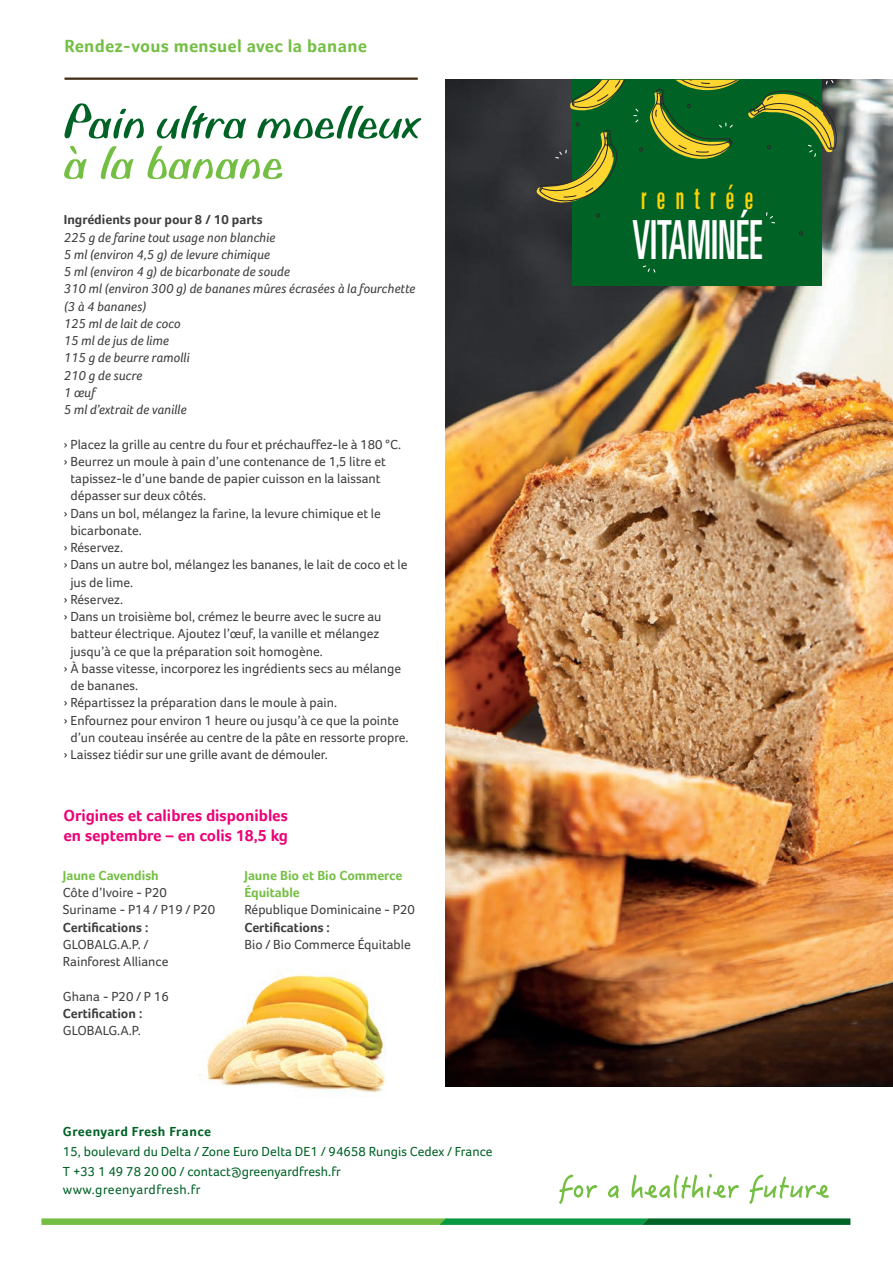
<style>
.page{position:relative;width:893px;height:1263px;background:#fff}
.page>*{position:absolute;margin:0;border:0;box-sizing:border-box;transform-origin:0 0}
.t1{font:ultra-condensed 53.85px "Univers LT Std";color:#fff;scale:.78 1}
.t2{font:52.5px "Biffo MT Std";color:#016226}
.t3{font:52.5px "Biffo MT Std";color:#74bf43}
.t4{font:ultra-condensed 32.85px "Univers LT Std";letter-spacing:.41em;color:#fed304;scale:.78 1}
.t5{font:700 18px "Foco";letter-spacing:.02em;color:#74bf43}
.t6{font:700 16.5px "Foco";color:#ed0277}
.t7{font:13.5px/17.2px "Foco";color:#3e3e3f}
.t8{font:italic 13.5px "Foco";color:#3e3e3f}
.COMPANY_DATA{font:13.5px "Foco";letter-spacing:.005em;color:#016226}
.t9{font:700 13.5px "Foco";color:#3e3e3f}
.t10{font:700 13.5px/17.2px "Foco";color:#74bf43}
.COMPANY_DATA-2{font:13.5px "Foco";letter-spacing:.035em;color:#016226}
.COMPANY_DATA-3{font:700 13.5px "Foco";letter-spacing:.035em;color:#016226}
</style>
<div class="page">
<img style="left:199px;top:975px;width:187px;height:118px">
<svg style="left:41px;top:1218px;width:809px;height:7px"></svg>
<svg style="left:559px;top:1174px;width:270px;height:30px"></svg>
<hr style="left:65px;top:78px;width:353px;height:2px;background:#412c13">
<img style="left:446px;top:80px;width:447px;height:1007px">
<div style="left:572px;top:80px;width:250px;height:206px;background:#016226"></div>
<svg style="left:649px;top:80px;width:191px;height:82px"></svg>
<svg style="left:766px;top:212px;width:37px;height:24px"></svg>
<svg style="left:642px;top:265px;width:14px;height:8px"></svg>
<svg style="left:596px;top:213px;width:4px;height:5px"></svg>
<svg style="left:536px;top:80px;width:107px;height:126px"></svg>
<p class="t5" style="left:65px;top:35px;width:304px">Rendez-vous mensuel avec la banane</p>
<p class="t2" style="left:63px;top:90px;width:356px">Pain ultra moelleux</p>
<p class="t3" style="left:63px;top:131px;width:221px">à la banane</p>
<p class="t9" style="left:64px;top:212px;width:200px">Ingrédients pour pour 8 / 10 parts</p>
<p class="t8" style="left:64px;top:229px;width:213px">225 g de farine tout usage non blanchie</p>
<p class="t8" style="left:64px;top:246px;width:208px">5 ml (environ 4,5 g) de levure chimique</p>
<p class="t8" style="left:64px;top:264px;width:228px">5 ml (environ 4 g) de bicarbonate de soude</p>
<p class="t8" style="left:64px;top:281px;width:353px">310 ml (environ 300 g) de bananes mûres écrasées à la fourchette</p>
<p class="t8" style="left:64px;top:298px;width:84px">(3 à 4 bananes)</p>
<p class="t8" style="left:64px;top:315px;width:118px">125 ml de lait de coco</p>
<p class="t8" style="left:64px;top:333px;width:107px">15 ml de jus de lime</p>
<p class="t8" style="left:64px;top:350px;width:127px">115 g de beurre ramolli</p>
<p class="t8" style="left:64px;top:367px;width:80px">210 g de sucre</p>
<p class="t8" style="left:64px;top:384px;width:33px">1 œuf</p>
<p class="t8" style="left:64px;top:402px;width:124px">5 ml d’extrait de vanille</p>
<p class="t7" style="left:64px;top:435px;width:339px">› Placez la grille au centre du four et préchauffez-le à 180 °C.</p>
<p class="t7" style="left:70px;top:452px;width:317px;text-indent:-7px">› Beurrez un moule à pain d’une contenance de 1,5 litre et tapissez-le d’une bande de papier cuisson en la laissant dépasser sur deux côtés.</p>
<p class="t7" style="left:70px;top:504px;width:312px;text-indent:-7px">› Dans un bol, mélangez la farine, la levure chimique et le bicarbonate.</p>
<p class="t7" style="left:64px;top:539px;width:61px">› Réservez.</p>
<p class="t7" style="left:70px;top:556px;width:338px;text-indent:-7px">› Dans un autre bol, mélangez les bananes, le lait de coco et le jus de lime.</p>
<p class="t7" style="left:64px;top:590px;width:61px">› Réservez.</p>
<p class="t7" style="left:70px;top:608px;width:312px;text-indent:-7px">› Dans un troisième bol, crémez le beurre avec le sucre au batteur électrique. Ajoutez l’œuf, la vanille et mélangez jusqu’à ce que la préparation soit homogène.</p>
<p class="t7" style="left:70px;top:659px;width:332px;text-indent:-7px">› À basse vitesse, incorporez les ingrédients secs au mélange de bananes.</p>
<p class="t7" style="left:64px;top:694px;width:275px">› Répartissez la préparation dans le moule à pain.</p>
<p class="t7" style="left:70px;top:711px;width:340px;text-indent:-7px">› Enfournez pour environ 1 heure ou jusqu’à ce que la pointe d’un couteau insérée au centre de la pâte en ressorte propre.</p>
<p class="t7" style="left:64px;top:746px;width:265px">› Laissez tiédir sur une grille avant de démouler.</p>
<p class="t6" style="left:63px;top:806px;width:226px">Origines et calibres disponibles</p>
<p class="t6" style="left:63px;top:825px;width:226px">en septembre – en colis 18,5 kg</p>
<p class="t10" style="left:63px;top:866px;width:97px">Jaune Cavendish</p>
<p class="t7" style="left:63px;top:884px;width:105px">Côte d’Ivoire - P20</p>
<p class="t7" style="left:63px;top:901px;width:154px">Suriname - P14 / P19 / P20</p>
<p class="t9" style="left:63px;top:919px;width:87px">Certifications :</p>
<p class="t7" style="left:63px;top:935px;width:107px">GLOBALG.A.P. /<br>Rainforest Alliance</p>
<p class="t7" style="left:63px;top:987px;width:107px">Ghana - P20 / P 16</p>
<p class="t9" style="left:63px;top:1005px;width:81px">Certification :</p>
<p class="t7" style="left:63px;top:1022px;width:79px">GLOBALG.A.P.</p>
<p class="t10" style="left:244px;top:866px;width:159px">Jaune Bio et Bio Commerce<br>Équitable</p>
<p class="t7" style="left:244px;top:901px;width:172px">République Dominicaine - P20</p>
<p class="t9" style="left:244px;top:919px;width:87px">Certifications :</p>
<p class="t7" style="left:244px;top:935px;width:168px">Bio / Bio Commerce Équitable</p>
<p class="COMPANY_DATA-3" style="left:63px;top:1123px;width:150px">Greenyard Fresh France</p>
<p class="COMPANY_DATA" style="left:63px;top:1143px;width:431px">15, boulevard du Delta / Zone Euro Delta DE1 / 94658 Rungis Cedex / France</p>
<p class="COMPANY_DATA" style="left:63px;top:1163px;width:279px">T +33 1 49 78 20 00 / contact@greenyardfresh.fr</p>
<p class="COMPANY_DATA-2" style="left:63px;top:1181px;width:139px">www.greenyardfresh.fr</p>
<p class="t4" style="left:641px;top:178px;width:145px">rentrée</p>
<p class="t1" style="left:632px;top:209px;width:168px">VITAMINÉE</p>
</div>
